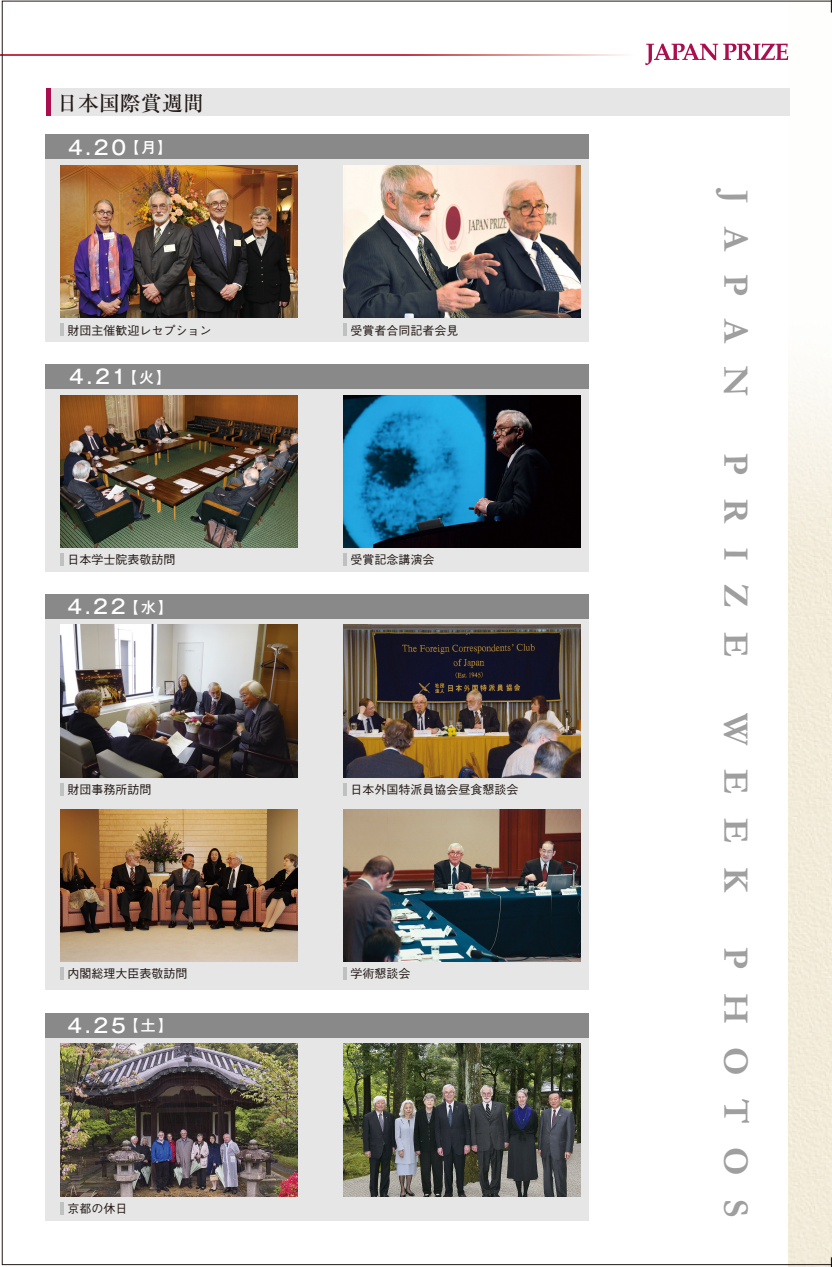
<style>
.page{position:relative;width:832px;height:1267px;background:#fff}
.page>*{position:absolute;margin:0;border:0;box-sizing:border-box;transform-origin:0 0}
.t1{font:700 36px "Garamond";letter-spacing:.65em;color:#9f9fa0}
.t2{font:500 21px "Ryumin Pro";color:#221815}
.t3{font:500 19.35px "Gothic MB101 Pro";letter-spacing:.15em;color:#fff}
.t4{font:500 12px "Gothic BBB Pro";color:#221815}
.s1{font-size:14.7px}
</style>
<div class="page">
<img style="left:2px;top:1px;width:830px;height:1263px">
<svg style="left:831px;top:0;width:1px;height:13px"></svg>
<h2 class="t2" style="left:57px;top:86px;width:148px">日本国際賞週間</h2>
<h3 class="t3" style="left:68px;top:131px;width:106px">4.20<span class="s1">【月】</span></h3>
<p class="t4" style="left:68px;top:320px;width:145px">財団主催歓迎レセプション</p>
<p class="t4" style="left:350px;top:320px;width:109px">受賞者合同記者会見</p>
<h3 class="t3" style="left:69px;top:361px;width:103px">4.21<span class="s1">【火】</span></h3>
<p class="t4" style="left:68px;top:550px;width:109px">日本学士院表敬訪問</p>
<p class="t4" style="left:350px;top:550px;width:85px">受賞記念講演会</p>
<h3 class="t3" style="left:67px;top:591px;width:107px">4.22<span class="s1">【水】</span></h3>
<p class="t4" style="left:68px;top:780px;width:85px">財団事務所訪問</p>
<p class="t4" style="left:350px;top:780px;width:169px">日本外国特派員協会昼食懇談会</p>
<p class="t4" style="left:68px;top:964px;width:121px">内閣総理大臣表敬訪問</p>
<p class="t4" style="left:350px;top:964px;width:61px">学術懇談会</p>
<h3 class="t3" style="left:68px;top:1009px;width:107px">4.25<span class="s1">【土】</span></h3>
<p class="t4" style="left:68px;top:1198px;width:61px">京都の休日</p>
<h1 class="t1" style="left:760px;top:190px;width:208px;rotate:90deg">JAPAN</h1>
<h1 class="t1" style="left:760px;top:452px;width:206px;rotate:90deg">PRIZE</h1>
<h1 class="t1" style="left:760px;top:713px;width:180px;rotate:90deg">WEEK</h1>
<h1 class="t1" style="left:760px;top:946px;width:272px;rotate:90deg">PHOTOS</h1>
</div>
